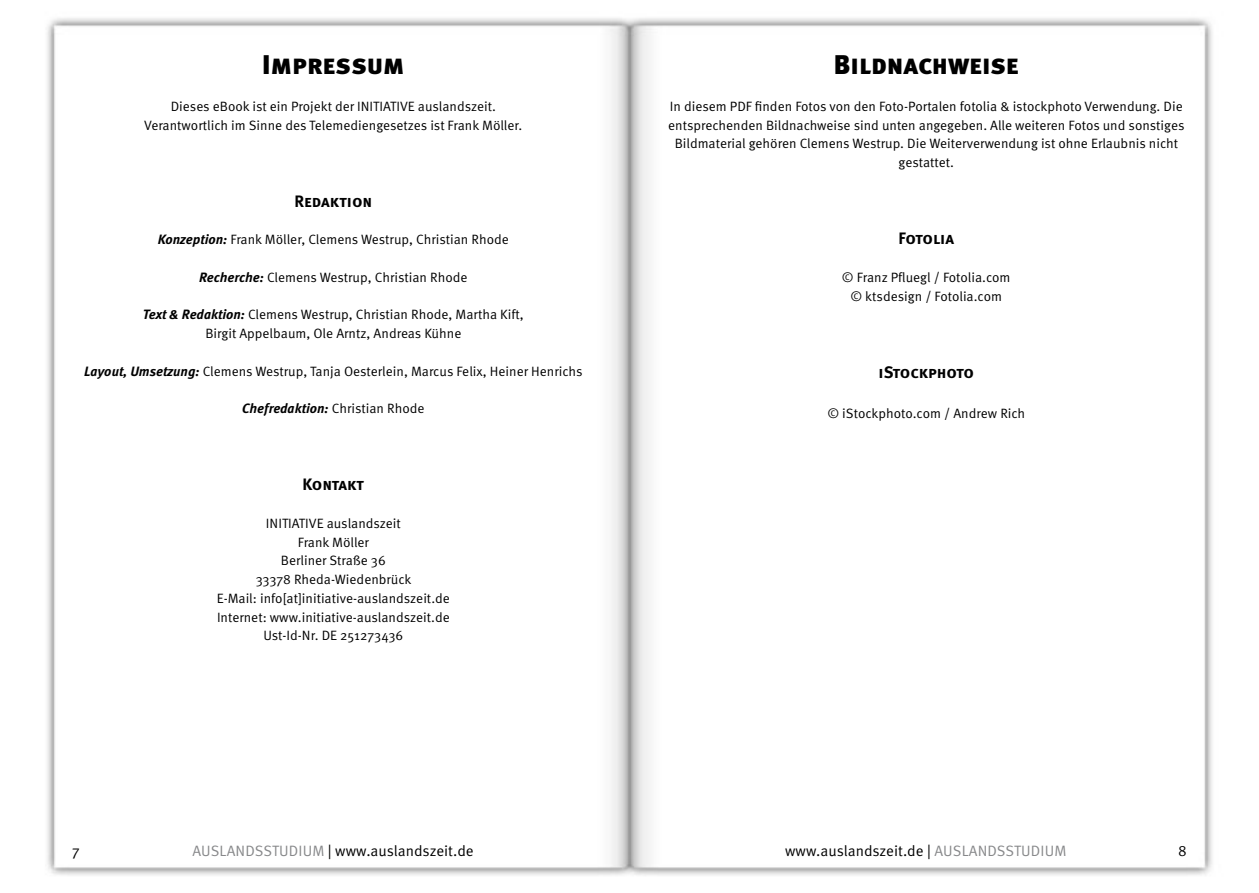
<style>
.page{position:relative;width:1259px;height:893px;background:#fff}
.page>*{position:absolute;margin:0;border:0;box-sizing:border-box;transform-origin:0 0}
.t1{font:900 27px "Meta Pro";letter-spacing:-.005em;color:#000}
.t2{font:700 16.5px "Meta Pro";letter-spacing:-.01em;color:#000}
.t3{font:15px "Meta Pro";color:#000}
.t4{font:13.5px/18.8px "Meta Pro";color:#000;text-align:center}
.t5{font:italic 700 13.5px "Meta Pro";color:#000}
.s1{font-weight:700;font-style:italic}
.s2{font-weight:400;font-style:normal}
.s3{color:#87888a}
</style>
<div class="page">
<img style="left:47px;top:18px;width:1165px;height:858px">
<h1 class="t1" style="left:262px;top:48px;width:144px">Impressum</h1>
<h1 class="t1" style="left:834px;top:48px;width:186px">Bildnachweise</h1>
<p class="t4" style="left:171px;top:97px;width:193px">Dieses eBook ist ein Projekt der INITI</p>
<p class="t4" style="left:668px;top:97px;width:518px">I n diesem PD F finden Fotos von den Foto-Portalen fotolia &amp; istockphoto Verwendung. Die entsprechenden Bildnachweise sind unten angegeben. Alle weiteren Fotos und sonstiges Bildmaterial gehören Clemens Westrup. Die Weiterverwendung ist ohne Erlaubnis nicht gestattet.</p>
<p class="t4" style="left:144px;top:97px;width:380px;text-align:left;text-indent:239px">ATIVE auslandszeit.<br>Verantwortlich im Sinne des Telemediengesetzes ist Frank Möller.</p>
<p class="t2" style="left:294px;top:191px;width:79px">Redaktion</p>
<p class="t4" style="left:158px;top:231px;width:352px"><span class="s1">Konzeption:</span> Frank Möller, Clemens Westrup, Christian Rhode</p>
<p class="t4" style="left:199px;top:268px;width:270px"><span class="s1">Recherche:</span> Clemens Westrup, Christian Rhode</p>
<p class="t4" style="left:143px;top:306px;width:382px"><span class="s1">Text &amp; Redaktion:</span> Clemens Westrup, Christian Rhode, Martha Kift,<br>Birgit Appelbaum, Ole Arntz, Andreas Kühne</p>
<p class="t4" style="left:84px;top:362px;width:500px"><span class="s1">Layout, Umsetzung:</span> Clemens Westrup, Tanja Oesterlein, Marcus Felix, Heiner Henrichs</p>
<p class="t5" style="left:242px;top:400px;width:184px">Chefredaktion: <span class="s2">Christian Rhode</span></p>
<p class="t2" style="left:302px;top:474px;width:63px">Kontakt</p>
<p class="t4" style="left:266px;top:514px;width:6px">INITI</p>
<p class="t4" style="left:292px;top:514px;width:110px">ATIVE auslandszeit</p>
<p class="t4" style="left:298px;top:533px;width:73px">Frank Möller</p>
<p class="t4" style="left:281px;top:552px;width:106px">Berliner Straße 36</p>
<p class="t4" style="left:256px;top:570px;width:157px">33378 Rheda-Wiedenbrück</p>
<p class="t4" style="left:217px;top:589px;width:235px">E-Mail: info[at]initiative-auslandszeit.de</p>
<p class="t4" style="left:217px;top:608px;width:234px">I nternet: www.initiative-auslandszeit.de</p>
<p class="t4" style="left:263px;top:627px;width:141px">Ust-I d-N r. D E 251273436</p>
<p class="t2" style="left:898px;top:228px;width:57px">Fotolia</p>
<p class="t4" style="left:842px;top:268px;width:170px">© Franz Pfluegl / Fotolia.com © ktsdesign / Fotolia.com</p>
<p class="t2" style="left:878px;top:362px;width:97px">iStockphoto</p>
<p class="t4" style="left:827px;top:404px;width:199px">© iStockphoto.com / Andrew Rich</p>
<p class="t3" style="left:72px;top:841px;width:9px">7</p>
<p class="t3" style="left:192px;top:841px;width:283px"><span class="s3">Auslandsstudium</span> | www.auslandszeit.de</p>
<p class="t3" style="left:785px;top:841px;width:283px">www.auslandszeit.de | <span class="s3">Auslandsstudium</span></p>
<p class="t3" style="left:1178px;top:841px;width:10px">8</p>
</div>
